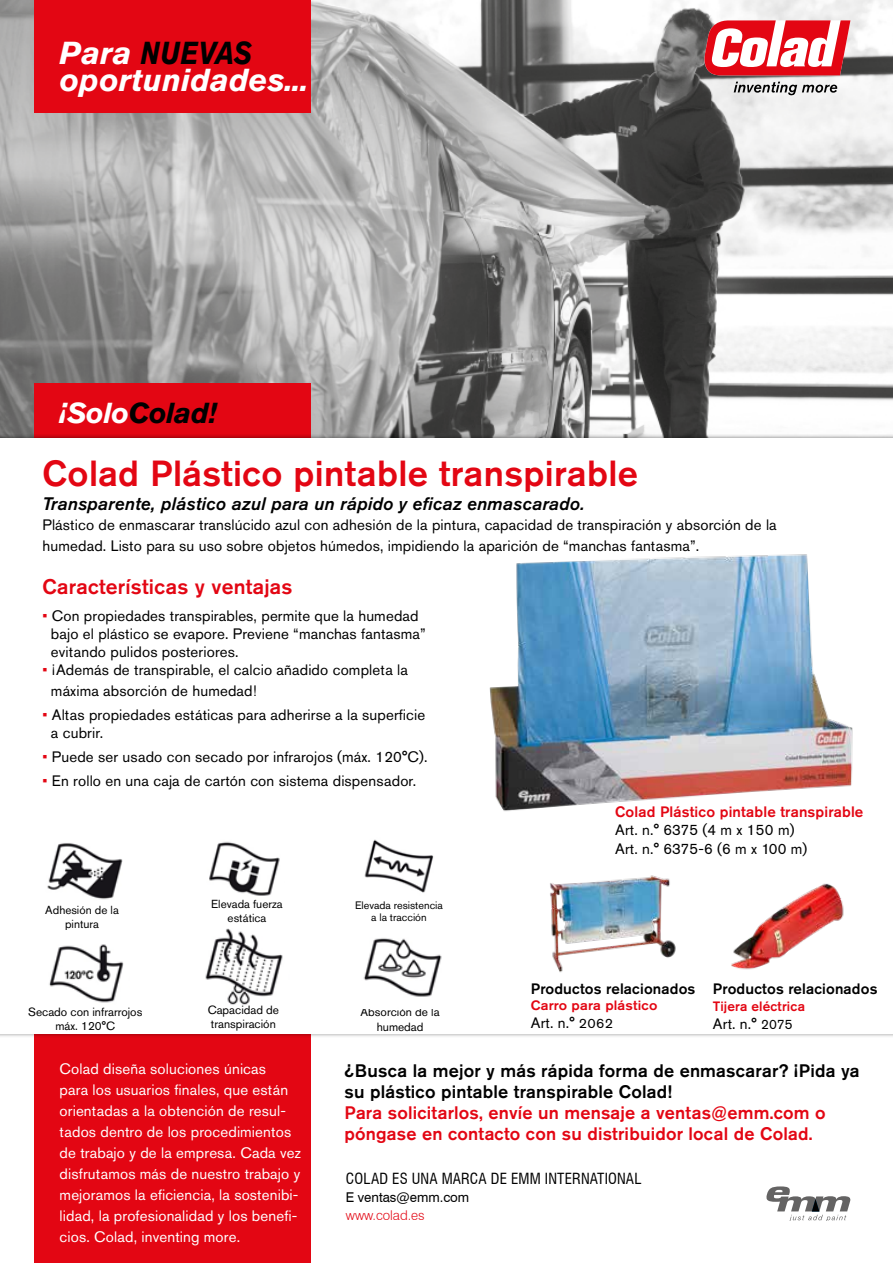
<style>
.page{position:relative;width:893px;height:1263px;background:#fff}
.page>*{position:absolute;margin:0;border:0;box-sizing:border-box;transform-origin:0 0}
.t1{font:500 36px "Akzidenz Grotesk Pro";letter-spacing:.01em;color:#e30613}
.t2{font:italic 700 31.5px/27.2px "Akzidenz Grotesk Pro";color:#fff}
.t3{font:italic 700 28.65px "Akzidenz Grotesk Pro";letter-spacing:-.02em;color:#000}
.t4{font:500 21px "Akzidenz Grotesk Pro";letter-spacing:.01em;color:#e30613}
.t5{font:500 18px/21px "Akzidenz Grotesk Pro";letter-spacing:.01em;color:#e30613}
.t6{font:500 18px/21px "Akzidenz Grotesk Pro";letter-spacing:.01em;color:#000}
.t7{font:italic 500 18px "Akzidenz Grotesk Pro";letter-spacing:.01em;color:#000}
.t8{font:15px/18px "Akzidenz Grotesk Pro";letter-spacing:.01em;color:#000}
.t9{font:15px/21px "Akzidenz Grotesk Pro";letter-spacing:.01em;color:#fff}
.t10{font:500 15px "Akzidenz Grotesk Pro";letter-spacing:.01em;color:#000}
.t11{font:condensed 15px "Swiss 721 BT";letter-spacing:.01em;color:#000}
.t12{font:500 15px "Akzidenz Grotesk Pro";letter-spacing:.01em;color:#e30613}
.t13{font:500 13.5px "Akzidenz Grotesk Pro";letter-spacing:.01em;color:#e30613;scale:1.06 1}
.t14{font:13.5px "Swiss 721 BT";color:#000}
.t15{font:500 13.5px "Akzidenz Grotesk Pro";letter-spacing:.01em;color:#e30613}
.t16{font:300 13.5px "Swiss 721 BT";color:#e30613}
.t17{font:11.85px/14.2px "Akzidenz Grotesk Pro";color:#000;text-align:center}
.t18{font:11.55px/14px "Akzidenz Grotesk Pro";color:#000;text-align:center}
.t19{font:10.8px/12.9px "Akzidenz Grotesk Pro";color:#000;text-align:center}
.s1{color:#000}
.s2{color:#fff}
.s3{color:#e30613}
.s4{font-size:13.5px}
</style>
<div class="page">
<img style="left:0;top:0;width:893px;height:433px">
<div style="left:34px;top:0;width:276px;height:113px;background:#e30613"></div>
<div style="left:34px;top:383px;width:276px;height:880px;background:#e30613"></div>
<div style="left:0;top:438px;width:893px;height:595px;background:#fff"></div>
<svg style="left:699px;top:20px;width:151px;height:55px"></svg>
<svg style="left:734px;top:82px;width:103px;height:13px"></svg>
<svg style="left:766px;top:1186px;width:84px;height:34px"></svg>
<img style="left:550px;top:875px;width:126px;height:98px">
<img style="left:731px;top:883px;width:113px;height:87px">
<img style="left:489px;top:554px;width:364px;height:257px">
<img style="left:363px;top:938px;width:79px;height:59px">
<img style="left:364px;top:839px;width:70px;height:54px">
<img style="left:47px;top:843px;width:76px;height:57px">
<img style="left:205px;top:928px;width:78px;height:77px">
<img style="left:49px;top:944px;width:75px;height:59px">
<img style="left:209px;top:841px;width:71px;height:55px">
<h2 class="t2" style="left:60px;top:38px;width:250px">Para <span class="s1">NUEVAS </span>oportunidades...</h2>
<h3 class="t3" style="left:60px;top:394px;width:158px"><span class="s2">¡Solo</span>Colad!</h3>
<h1 class="t1" style="left:43px;top:450px;width:597px">Colad Plástico pintable transpirable</h1>
<p class="t7" style="left:43px;top:492px;width:544px">Transparente, plástico azul para un rápido y eficaz enmascarado.</p>
<p class="t8" style="left:43px;top:514px;width:736px;line-height:21px">Plástico de enmascarar translúcido azul con adhesión de la pintura, capacidad de transpiración y absorción de la humedad. Listo para su uso sobre objetos húmedos, impidiendo la aparición de “manchas fantasma”.</p>
<h3 class="t4" style="left:43px;top:573px;width:251px">Características y ventajas</h3>
<p class="t8" style="left:51px;top:607px;width:376px;text-indent:-8px"><span class="s3">•</span> Con propiedades transpirables, permite que la humedad bajo el plástico se evapore. Previene “manchas fantasma” evitando pulidos posteriores.</p>
<p class="t8" style="left:51px;top:659px;width:359px;line-height:21px;text-indent:-8px"><span class="s3">•</span> ¡Además de transpirable, el calcio añadido completa la máxima absorción de humedad!</p>
<p class="t8" style="left:51px;top:706px;width:376px;text-indent:-8px"><span class="s3">•</span> Altas propiedades estáticas para adherirse a la superficie a cubrir.</p>
<p class="t8" style="left:43px;top:748px;width:387px"><span class="s3">•</span> Puede ser usado con secado por infrarojos (máx. 120°C).</p>
<p class="t8" style="left:43px;top:772px;width:375px"><span class="s3">•</span> En rollo en una caja de cartón con sistema dispensador.</p>
<p class="t18" style="left:45px;top:903px;width:75px">Adhesión de la pintura</p>
<p class="t17" style="left:28px;top:1005px;width:116px">Secado con infrarrojos máx. 120°C</p>
<p class="t18" style="left:211px;top:897px;width:73px">Elevada fuerza estática</p>
<p class="t17" style="left:208px;top:1002px;width:73px;text-align:left">Capacidad de transpiración</p>
<p class="t19" style="left:355px;top:898px;width:89px">Elevada resistencia a la tracción</p>
<p class="t17" style="left:361px;top:1005px;width:80px">Absorción de la humedad</p>
<p class="t12" style="left:615px;top:802px;width:250px">Colad Plástico pintable transpirable</p>
<p class="t8" style="left:615px;top:820px;width:194px;line-height:19.6px">Art. n.° 6375 (4 m x 150 m)<br>Art. n.° 6375-6 (6 m x 100 m)</p>
<p class="t10" style="left:531px;top:979px;width:166px">Productos relacionados</p>
<p class="t13" style="left:531px;top:996px;width:121px">Carro para plástico</p>
<p class="t8" style="left:531px;top:1014px;width:84px">Art. n.° <span class="s4">2062</span></p>
<p class="t10" style="left:713px;top:979px;width:166px">Productos relacionados</p>
<p class="t15" style="left:713px;top:997px;width:94px">Tijera eléctrica</p>
<p class="t8" style="left:713px;top:1015px;width:81px">Art. n.° <span class="s4">2075</span></p>
<p class="t9" style="left:60px;top:1059px;width:243px">Colad diseña soluciones únicas<br>para los usuarios finales, que están orientadas a la obtención de resul&shy;tados dentro de los procedimientos de trabajo y de la empresa. Cada vez disfrutamos más de nuestro trabajo y mejoramos la eficiencia, la sostenibi&shy;lidad, la profesionalidad y los benefi&shy;cios. Colad, inventing more.</p>
<p class="t6" style="left:345px;top:1059px;width:516px">¿Busca la mejor y más rápida forma de enmascarar? ¡Pida ya su plástico pintable transpirable Colad!</p>
<p class="t5" style="left:345px;top:1101px;width:482px">Para solicitarlos, envíe un mensaje a ventas@emm.com o póngase en contacto con su distribuidor local de Colad.</p>
<p class="t11" style="left:346px;top:1170px;width:297px">COLAD ES UNA MARCA DE EMM INTERNATIONAL</p>
<p class="t14" style="left:346px;top:1189px;width:125px">E ventas@emm.com</p>
<p class="t16" style="left:346px;top:1207px;width:80px">www.colad.es</p>
</div>
